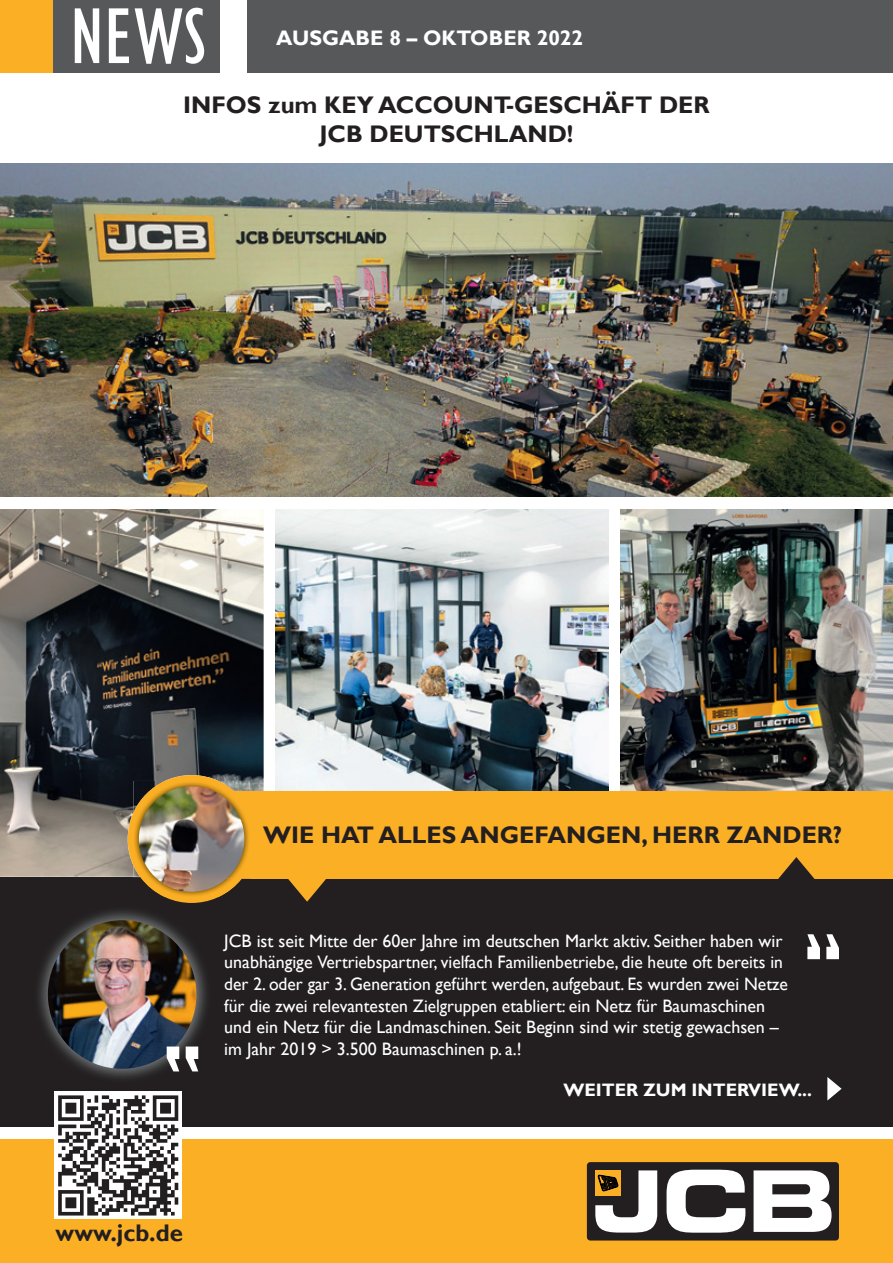
<style>
.page{position:relative;width:893px;height:1263px;background:#fff}
.page>*{position:absolute;margin:0;border:0;box-sizing:border-box;transform-origin:0 0}
.t1{font:700 24px/28.8px "Gill Sans";color:#231f20;text-align:center}
.t2{font:700 21px "Gill Sans";color:#fff}
.t3{font:18px/21.6px "Gill Sans";color:#fff}
.t4{font:700 18px "Gill Sans";color:#fff}
</style>
<div class="page">
<img style="left:0;top:509px;width:264px;height:368px">
<div style="left:0;top:877px;width:893px;height:250px;background:#231f20"></div>
<img style="left:621px;top:509px;width:272px;height:282px">
<div style="left:128px;top:775px;width:128px;height:128px;background:#fbaf25;border-radius:50%"></div>
<img style="left:276px;top:509px;width:332px;height:282px">
<img style="left:0;top:164px;width:893px;height:332px">
<div style="left:0;top:1140px;width:893px;height:123px;background:#fbaf25"></div>
<div style="left:0;top:0;width:53px;height:72px;background:#fbaf25"></div>
<div style="left:53px;top:0;width:167px;height:72px;background:#57585a"></div>
<div style="left:247px;top:0;width:646px;height:72px;background:#57585a"></div>
<svg style="left:75px;top:8px;width:129px;height:56px"></svg>
<div style="left:587px;top:1162px;width:252px;height:78px;background:#231f20;border-radius:3px"></div>
<svg style="left:667px;top:1170px;width:78px;height:63px"></svg>
<svg style="left:754px;top:1170px;width:77px;height:62px"></svg>
<svg style="left:595px;top:1170px;width:62px;height:62px"></svg>
<div style="left:55px;top:1092px;width:127px;height:127px;background:#fff"></div>
<svg style="left:58px;top:1095px;width:120px;height:120px"></svg>
<svg style="left:827px;top:1077px;width:15px;height:23px"></svg>
<svg style="left:807px;top:934px;width:32px;height:25px"></svg>
<img style="left:38px;top:910px;width:169px;height:169px">
<img style="left:48px;top:920px;width:148px;height:149px;border-radius:74px">
<svg style="left:288px;top:879px;width:38px;height:23px"></svg>
<div style="left:212px;top:791px;width:681px;height:88px;background:#fbaf25"></div>
<svg style="left:778px;top:857px;width:37px;height:22px"></svg>
<img style="left:242px;top:781px;width:7px;height:10px">
<img style="left:134px;top:781px;width:108px;height:116px">
<img style="left:215px;top:791px;width:34px;height:88px">
<img style="left:139px;top:786px;width:105px;height:106px;border-radius:53px">
<svg style="left:167px;top:1046px;width:31px;height:25px"></svg>
<p class="t2" style="left:276px;top:26px;width:309px">AUSGABE 8 – OKTOBER 2022</p>
<h1 class="t1" style="left:183px;top:91px;width:528px">INFOS zum KEY ACCOUNT-GESCHÄFT DER<br>JCB DEUTSCHLAND!</h1>
<h1 class="t1" style="left:263px;top:821px;width:581px">WIE HAT ALLES ANGEFANGEN, HERR ZANDER?</h1>
<p class="t3" style="left:224px;top:930px;width:565px">JCB ist seit Mitte der 60er Jahre im deutschen Markt aktiv. Seither haben wir unabhängige Vertriebspartner, vielfach Familienbetriebe, die heute oft bereits in der 2. oder gar 3. Generation geführt werden, aufgebaut. Es wurden zwei Netze für die zwei relevantesten Zielgruppen etabliert: ein Netz für Baumaschinen und ein Netz für die Landmaschinen. Seit Beginn sind wir stetig gewachsen – im Jahr 2019 &gt; 3.500 Baumaschinen p. a.!</p>
<h1 class="t1" style="left:56px;top:1219px;width:129px">www.jcb.de</h1>
<p class="t4" style="left:563px;top:1079px;width:250px">WEITER ZUM INTERVIEW...</p>
</div>
